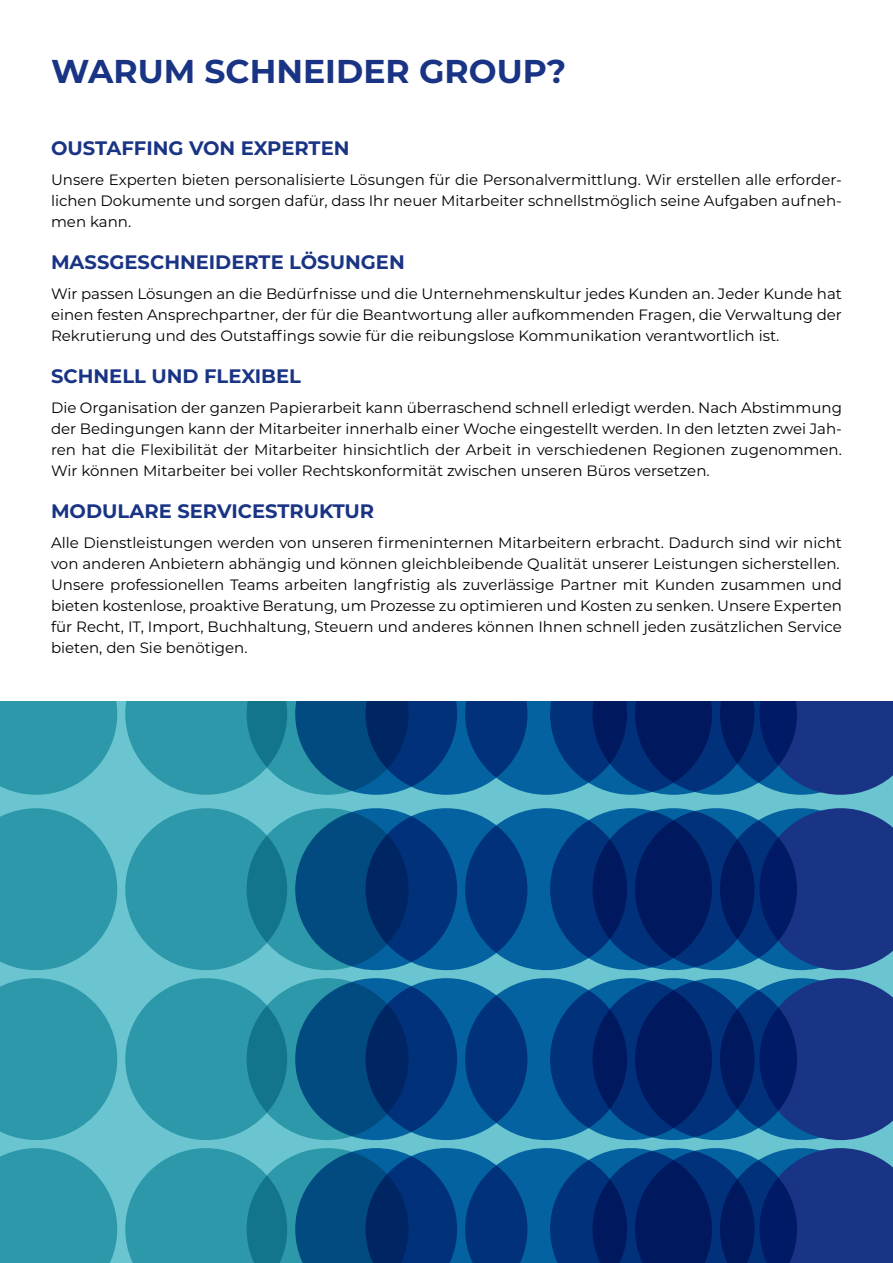
<style>
.page{position:relative;width:893px;height:1263px;background:#fff}
.page>*{position:absolute;margin:0;border:0;box-sizing:border-box;transform-origin:0 0}
.t1{font:700 33px "Montserrat";color:#1a3485}
.t2{font:700 19.5px "Montserrat";color:#1a3485}
.t3{font:15px/21px "Montserrat";color:#000;text-align:justify}
</style>
<div class="page">
<div style="left:0;top:701px;width:893px;height:562px;background:#6ac5d0"></div>
<svg style="left:0;top:978px;width:117px;height:162px"></svg>
<svg style="left:0;top:808px;width:117px;height:162px"></svg>
<svg style="left:0;top:701px;width:117px;height:94px;background:#349eae"></svg>
<div style="left:125px;top:978px;width:162px;height:162px;background:#2c98a9;border-radius:50%"></div>
<div style="left:125px;top:808px;width:162px;height:162px;background:#2c98a9;border-radius:50%"></div>
<div style="left:366px;top:978px;width:161px;height:162px;background:#03629f;border-radius:50%"></div>
<div style="left:366px;top:808px;width:161px;height:162px;background:#03629f;border-radius:50%"></div>
<div style="left:550px;top:978px;width:162px;height:162px;background:#03629f;border-radius:50%"></div>
<div style="left:550px;top:808px;width:162px;height:162px;background:#03629f;border-radius:50%"></div>
<svg style="left:295px;top:978px;width:162px;height:162px;background:#003a81"></svg>
<svg style="left:295px;top:808px;width:162px;height:162px;background:#003a81"></svg>
<svg style="left:247px;top:978px;width:162px;height:162px;background:#0d5c86"></svg>
<svg style="left:247px;top:808px;width:162px;height:162px;background:#0d5c86"></svg>
<svg style="left:593px;top:978px;width:161px;height:162px;background:#00367e"></svg>
<svg style="left:593px;top:808px;width:161px;height:162px;background:#00367e"></svg>
<svg style="left:759px;top:978px;width:134px;height:162px;background:#1c408b"></svg>
<svg style="left:759px;top:808px;width:134px;height:162px;background:#1c408b"></svg>
<svg style="left:465px;top:978px;width:162px;height:162px;background:#014084"></svg>
<svg style="left:465px;top:808px;width:162px;height:162px;background:#014084"></svg>
<svg style="left:635px;top:978px;width:162px;height:162px;background:#00266c"></svg>
<svg style="left:635px;top:808px;width:162px;height:162px;background:#00266c"></svg>
<svg style="left:125px;top:701px;width:768px;height:94px;background:#12548b"></svg>
<svg style="left:0;top:1148px;width:117px;height:115px;background:#329cad"></svg>
<svg style="left:125px;top:1148px;width:768px;height:115px;background:#115189"></svg>
<h1 class="t1" style="left:51px;top:47px;width:517px">WARUM SCHNEIDER GROUP?</h1>
<h2 class="t2" style="left:51px;top:134px;width:300px">OUSTAFFING VON EXPERTEN</h2>
<p class="t3" style="left:51px;top:169px;width:792px">Unsere Experten bieten personalisierte Lösungen für die Personalvermittlung. Wir erstellen alle erforder&shy;lichen Dokumente und sorgen dafür, dass Ihr neuer Mitarbeiter schnellstmöglich seine Aufgaben aufneh&shy;men kann.</p>
<h2 class="t2" style="left:51px;top:248px;width:355px">MASSGESCHNEIDERTE LÖSUNGEN</h2>
<p class="t3" style="left:51px;top:283px;width:792px">Wir passen Lösungen an die Bedürfnisse und die Unternehmenskultur jedes Kunden an. Jeder Kunde hat einen festen Ansprechpartner, der für die Beantwortung aller aufkommenden Fragen, die Verwaltung der Rekrutierung und des Outstaffings sowie für die reibungslose Kommunikation verantwortlich ist.</p>
<h2 class="t2" style="left:51px;top:362px;width:252px">SCHNELL UND FLEXIBEL</h2>
<p class="t3" style="left:51px;top:397px;width:792px">Die Organisation der ganzen Papierarbeit kann überraschend schnell erledigt werden. Nach Abstimmung der Bedingungen kann der Mitarbeiter innerhalb einer Woche eingestellt werden. In den letzten zwei Jah&shy;ren hat die Flexibilität der Mitarbeiter hinsichtlich der Arbeit in verschiedenen Regionen zugenommen.<br>Wir können Mitarbeiter bei voller Rechtskonformität zwischen unseren Büros versetzen.</p>
<h2 class="t2" style="left:51px;top:497px;width:325px">MODULARE SERVICESTRUKTUR</h2>
<p class="t3" style="left:51px;top:532px;width:792px;text-align:left">Alle Dienstleistungen werden von unseren firmeninternen Mitarbeitern erbracht. Dadurch sind wir nicht von anderen Anbietern abhängig und können gleichbleibende Qualität unserer Leistungen sicherstellen.<br>Unsere professionellen Teams arbeiten langfristig als zuverlässige Partner mit Kunden zusammen und bieten kostenlose, proaktive Beratung, um Prozesse zu optimieren und Kosten zu senken. Unsere Experten für Recht, IT, Import, Buchhaltung, Steuern und anderes können Ihnen schnell jeden zusätzlichen Service bieten, den Sie benötigen.</p>
</div>
